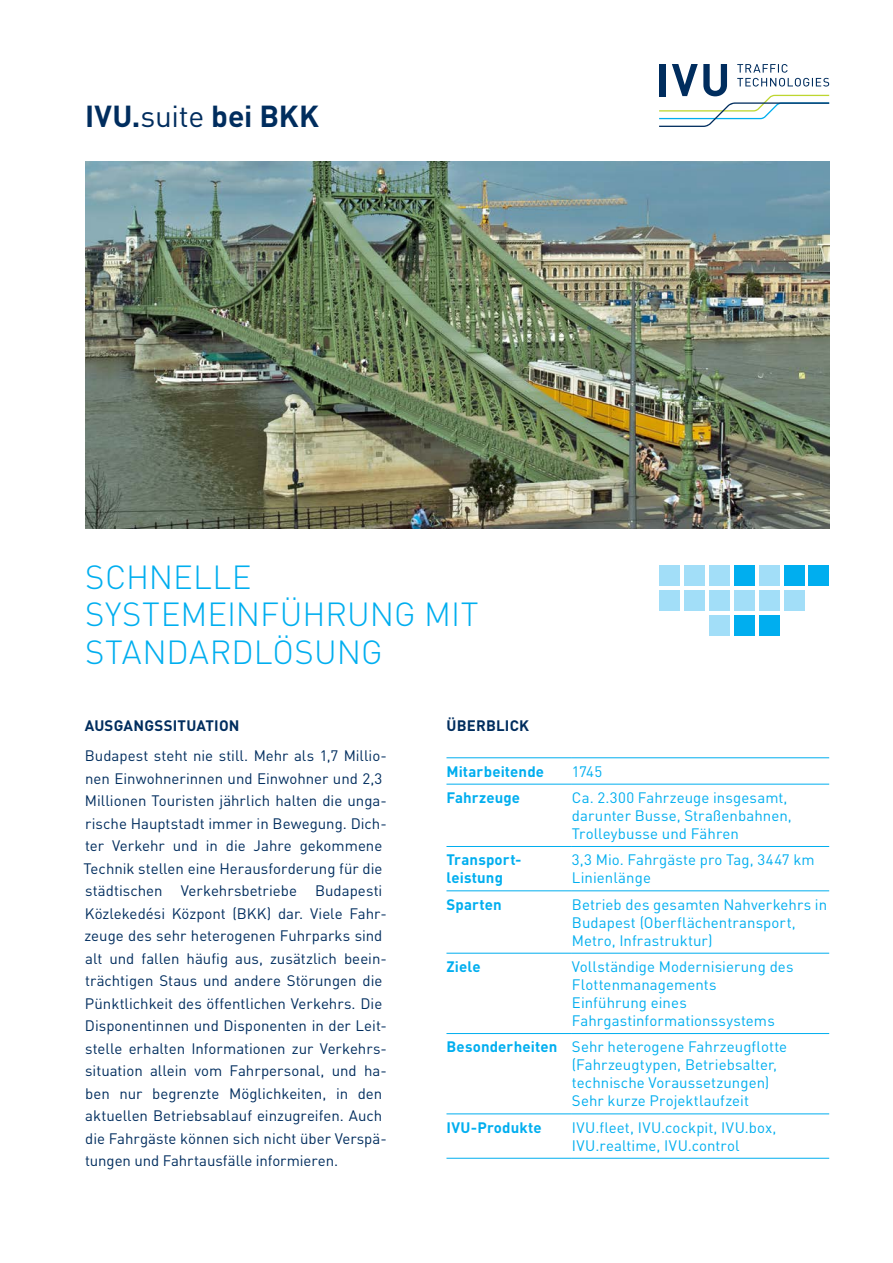
<style>
.page{position:relative;width:893px;height:1263px;background:#fff}
.page>*{position:absolute;margin:0;border:0;box-sizing:border-box;transform-origin:0 0}
.DE_Headline{font:300 33px/37.5px "DIN Pro";color:#00aeef}
.DE_Titel{font:700 30px "DIN Pro";letter-spacing:.005em;color:#002d5e}
.DE_Copy{font:15px/22.5px "DIN Pro";color:#002d5e}
.DE_Tabelle_Text{font:15px/18px "DIN Pro";letter-spacing:.005em;color:#00aeef}
.DE_Tabelle_Headline{font:700 15px/18px "DIN Pro";letter-spacing:.01em;color:#00aeef}
.DE_Subhead{font:700 15px "DIN Pro";letter-spacing:.015em;color:#002d5e}
.s1{font-weight:400}
</style>
<div class="page">
<img style="left:85px;top:162px;width:744px;height:366px">
<hr style="left:446px;top:757px;width:126px;height:1px;background:#00aeef">
<hr style="left:572px;top:757px;width:257px;height:1px;background:#00aeef">
<hr style="left:446px;top:784px;width:126px;height:1px;background:#00aeef">
<hr style="left:572px;top:784px;width:257px;height:1px;background:#00aeef">
<hr style="left:446px;top:846px;width:126px;height:1px;background:#00aeef">
<hr style="left:572px;top:846px;width:257px;height:1px;background:#00aeef">
<hr style="left:446px;top:890px;width:126px;height:1px;background:#00aeef">
<hr style="left:572px;top:890px;width:257px;height:1px;background:#00aeef">
<hr style="left:446px;top:953px;width:126px;height:1px;background:#00aeef">
<hr style="left:572px;top:953px;width:257px;height:1px;background:#00aeef">
<hr style="left:446px;top:1033px;width:126px;height:1px;background:#00aeef">
<hr style="left:572px;top:1033px;width:257px;height:1px;background:#00aeef">
<hr style="left:446px;top:1113px;width:126px;height:1px;background:#00aeef">
<hr style="left:572px;top:1113px;width:257px;height:1px;background:#00aeef">
<hr style="left:446px;top:1158px;width:126px;height:1px;background:#00aeef">
<hr style="left:572px;top:1158px;width:257px;height:1px;background:#00aeef">
<svg style="left:659px;top:64px;width:170px;height:63px"></svg>
<div style="left:659px;top:64px;width:6px;height:32px;background:#002d5e"></div>
<div style="left:734px;top:615px;width:20px;height:21px;background:#00aeef"></div>
<div style="left:759px;top:615px;width:20px;height:21px;background:#00aeef"></div>
<div style="left:809px;top:566px;width:20px;height:20px;background:#00aeef"></div>
<div style="left:684px;top:566px;width:21px;height:20px;background:#a2def8"></div>
<div style="left:709px;top:615px;width:20px;height:21px;background:#a2def8"></div>
<div style="left:659px;top:591px;width:21px;height:20px;background:#a2def8"></div>
<div style="left:659px;top:566px;width:21px;height:20px;background:#a2def8"></div>
<div style="left:734px;top:566px;width:20px;height:20px;background:#00aeef"></div>
<div style="left:759px;top:566px;width:20px;height:20px;background:#a2def8"></div>
<div style="left:784px;top:566px;width:20px;height:20px;background:#00aeef"></div>
<div style="left:684px;top:591px;width:21px;height:20px;background:#a2def8"></div>
<div style="left:709px;top:566px;width:20px;height:20px;background:#a2def8"></div>
<div style="left:709px;top:591px;width:20px;height:20px;background:#a2def8"></div>
<div style="left:734px;top:591px;width:20px;height:20px;background:#a2def8"></div>
<div style="left:759px;top:591px;width:20px;height:20px;background:#a2def8"></div>
<div style="left:784px;top:591px;width:20px;height:20px;background:#a2def8"></div>
<p class="DE_Titel" style="left:85px;top:91px;width:236px">IVU.<span class="s1">suite</span> bei BKK</p>
<p class="DE_Headline" style="left:85px;top:555px;width:395px">SCHNELLE<br>SYSTEMEINFÜHRUNG MIT<br>STANDARDLÖSUNG</p>
<p class="DE_Subhead" style="left:85px;top:713px;width:156px">AUSGANGSSITUATION</p>
<p class="DE_Copy" style="left:83px;top:743px;width:305px">Budapest steht nie still. Mehr als 1,7 Millio&shy;nen Einwohnerinnen und Einwohner und 2,3<br>Millionen Touristen jährlich halten die unga&shy;rische Hauptstadt immer in Bewegung. Dich&shy;ter Verkehr und in die Jahre gekommene Technik stellen eine Herausforderung für die städtischen Verkehrsbetriebe Budapesti Közlekedési Központ (BKK) dar. Viele Fahr&shy;zeuge des sehr heterogenen Fuhrparks sind alt und fallen häufig aus, zusätzlich beein&shy;trächtigen Staus und andere Störungen die Pünktlichkeit des öffentlichen Verkehrs. Die Disponentinnen und Disponenten in der Leit&shy;stelle erhalten Informationen zur Verkehrs&shy;situation allein vom Fahrpersonal, und ha&shy;ben nur begrenzte Möglichkeiten, in den aktuellen Betriebsablauf einzugreifen. Auch die Fahrgäste können sich nicht über Verspä&shy;tungen und Fahrtausfälle informieren.</p>
<p class="DE_Subhead" style="left:447px;top:713px;width:84px">ÜBERBLICK</p>
<p class="DE_Tabelle_Headline" style="left:446px;top:760px;width:99px">Mitarbeitende</p>
<p class="DE_Tabelle_Text" style="left:572px;top:761px;width:32px">1745</p>
<p class="DE_Tabelle_Headline" style="left:446px;top:787px;width:75px">Fahrzeuge</p>
<p class="DE_Tabelle_Text" style="left:572px;top:787px;width:221px">Ca. 2.300 Fahrzeuge insgesamt, darunter Busse, Straßenbahnen,<br>Trolleybusse und Fähren</p>
<p class="DE_Tabelle_Headline" style="left:446px;top:849px;width:77px">Transport&shy;leistung</p>
<p class="DE_Tabelle_Text" style="left:572px;top:849px;width:244px">3,3 Mio. Fahrgäste pro Tag, 3447 km<br>Linienlänge</p>
<p class="DE_Tabelle_Headline" style="left:446px;top:893px;width:57px">Sparten</p>
<p class="DE_Tabelle_Text" style="left:572px;top:894px;width:257px">Betrieb des gesamten Nahverkehrs in<br>Budapest (Oberflächentransport,<br>Metro, Infrastruktur)</p>
<p class="DE_Tabelle_Headline" style="left:446px;top:956px;width:36px">Ziele</p>
<p class="DE_Tabelle_Text" style="left:572px;top:956px;width:223px">Vollständige Modernisierung des<br>Flottenmanagements</p>
<p class="DE_Tabelle_Text" style="left:572px;top:992px;width:204px">Einführung eines<br>Fahrgastinformationssystems</p>
<p class="DE_Tabelle_Headline" style="left:446px;top:1036px;width:112px">Besonderheiten</p>
<p class="DE_Tabelle_Text" style="left:572px;top:1036px;width:217px">Sehr heterogene Fahrzeugflotte (Fahrzeugtypen, Betriebsalter, technische Voraussetzungen)</p>
<p class="DE_Tabelle_Text" style="left:572px;top:1090px;width:179px">Sehr kurze Projektlaufzeit</p>
<p class="DE_Tabelle_Headline" style="left:446px;top:1116px;width:97px">IVU-Produkte</p>
<p class="DE_Tabelle_Text" style="left:572px;top:1117px;width:206px">IVU.fleet, IVU.cockpit, IVU.box,<br>IVU.realtime, IVU.control</p>
</div>
